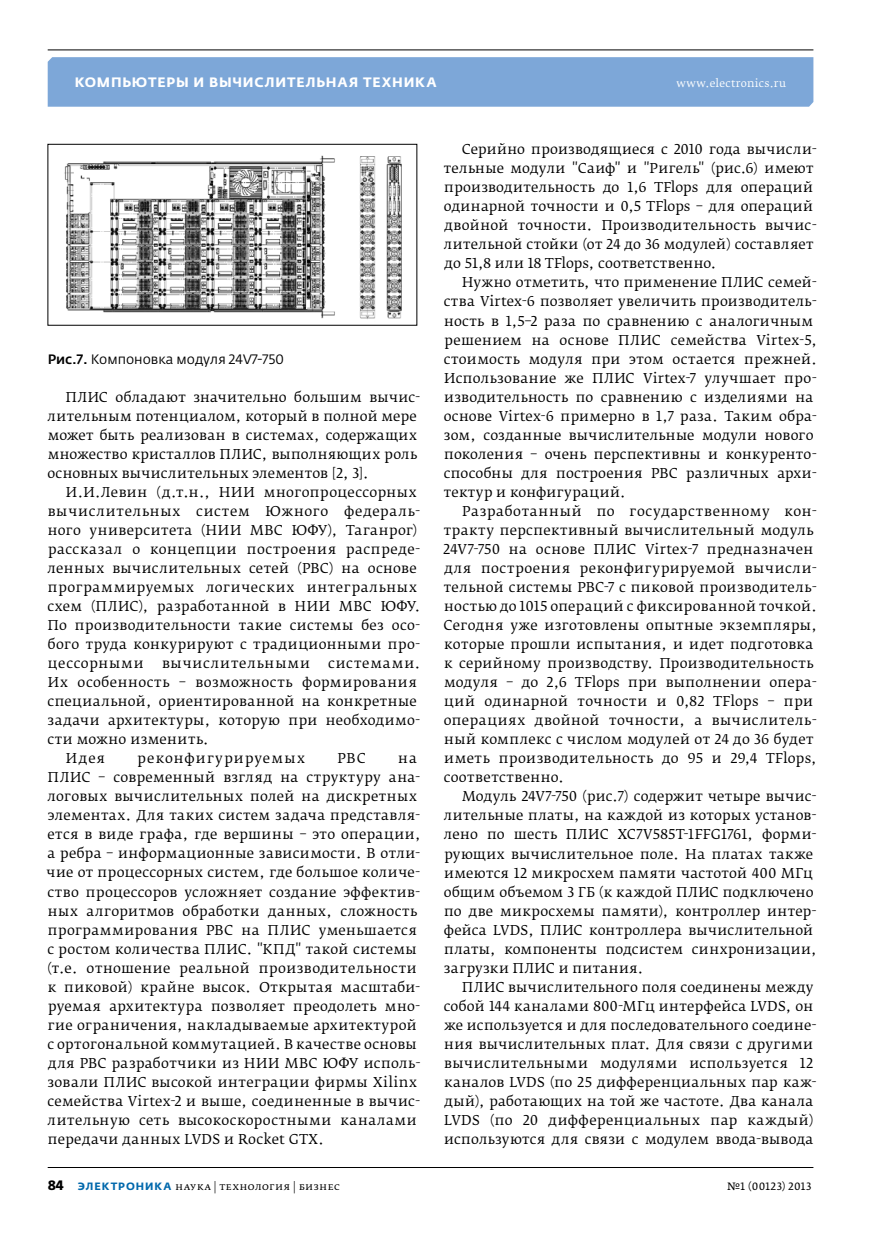
<style>
.page{position:relative;width:881px;height:1234px;background:#fff}
.page>*{position:absolute;margin:0;border:0;box-sizing:border-box;transform-origin:0 0}
.t1{font:13.5px/19px "Fedra Serif B Pro";letter-spacing:.025em;color:#000}
.t2{font:13.5px "Fedra Serif B Pro";letter-spacing:.045em;color:#000}
.t3{font:700 13.5px "Fedra Sans Alt Pro";letter-spacing:.055em;color:#fff}
.t4{font:13.5px "Fedra Sans Pro";color:#000}
.t5{font:13.5px "Fedra Serif B Pro";letter-spacing:.055em;color:#000}
.t6{font:13.5px "Fedra Serif B Pro";letter-spacing:.085em;color:#000}
.t7{font:10.5px "Fedra Serif B Pro";letter-spacing:.035em;color:#000}
.t8{font:10.5px "Fedra Serif B Pro";letter-spacing:.03em;color:#fff}
.t9{font:10.5px "Fedra Serif A Pro";letter-spacing:.03em;color:#000}
.s1{font-weight:500}
.s2{font-family:"Fedra Sans Pro";font-weight:700;font-size:13.5px}
.s3{font-family:"Fedra Sans Alt Pro";font-weight:700;color:#0068ac}
</style>
<div class="page">
<div style="left:48px;top:57px;width:765px;height:50px;background:#7da7d8"></div>
<hr style="left:48px;top:49px;width:765px;height:1px;background:#000">
<hr style="left:48px;top:1166px;width:765px;height:1px;background:#000">
<img style="left:64px;top:155px;width:338px;height:164px">
<div style="left:48px;top:144px;width:369px;height:181px;border:1px solid #000"></div>
<p class="t3" style="left:75px;top:74px;width:363px">Компьютеры и вычислительная техника</p>
<p class="t8" style="left:676px;top:77px;width:111px">www.electronics.ru</p>
<p class="t4" style="left:48px;top:350px;width:237px"><span class="s1">Рис.7.</span> Компоновка модуля 24V7-750</p>
<p class="t1" style="left:47px;top:387px;width:374px;text-indent:18px">ПЛИС обладают значительно большим вычис&shy;лительным потенциалом, который в полной мере может быть реализован в системах, содержащих множество кристаллов ПЛИС, выполняющих роль основных вычислительных элементов [2, 3].</p>
<p class="t1" style="left:47px;top:482px;width:374px;text-indent:18px">И.И.Левин (д.т.н., НИИ многопроцессорных вычислительных систем Южного федераль&shy;ного университета (НИИ МВС ЮФУ), Таганрог) рассказал о концепции построения распреде&shy;ленных вычислительных сетей (РВС) на основе программируемых логических интегральных схем (ПЛИС), разработанной в НИИ МВС ЮФУ.<br>По производительности такие системы без осо&shy;бого труда конкурируют с традиционными про&shy;цессорными</p>
<p class="t5" style="left:162px;top:654px;width:149px">вычислительными</p>
<p class="t5" style="left:328px;top:654px;width:94px">системами.</p>
<p class="t2" style="left:48px;top:673px;width:370px">Их особенность – возможность формирования</p>
<p class="t1" style="left:47px;top:691px;width:371px">специальной, ориентированной на конкретные</p>
<p class="t1" style="left:48px;top:710px;width:374px">задачи архитектуры, которую при необходимо-</p>
<p class="t1" style="left:47px;top:729px;width:163px">сти можно изменить.</p>
<p class="t1" style="left:66px;top:748px;width:41px">Идея</p>
<p class="t6" style="left:137px;top:750px;width:169px">реконфигурируемых</p>
<p class="t1" style="left:337px;top:748px;width:30px">РВС</p>
<p class="t1" style="left:47px;top:748px;width:375px;text-indent:351px">на ПЛИС – современный взгляд на структуру ана&shy;логовых вычислительных полей на дискретных элементах. Для таких систем задача представля&shy;ется в виде графа, где вершины – это операции, а ребра – информационные зависимости. В отли&shy;чие от процессорных систем, где большое количе&shy;ство процессоров усложняет создание эффектив&shy;ных алгоритмов обработки данных, сложность программирования РВС на ПЛИС уменьшается с ростом количества ПЛИС. "КПД" такой системы (т.е. отношение реальной производительности к пиковой) крайне высок. Открытая масштаби&shy;руемая архитектура позволяет преодолеть мно&shy;гие ограничения, накладываемые архитектурой с ортогональной коммутацией. В качестве основы для РВС разработчики из НИИ МВС ЮФУ исполь&shy;зовали ПЛИС высокой интеграции фирмы Xilinx семейства Virtex-2 и выше, соединенные в вычис&shy;лительную сеть высокоскоростными каналами передачи данных LVDS и Rocket GTX.</p>
<p class="t1" style="left:443px;top:140px;width:374px;text-indent:18px">Серийно производящиеся с 2010 года вычисли&shy;тельные модули "Саиф" и "Ригель" (рис.6) имеют производительность до 1,6 TFlops для операций одинарной точности и 0,5 TFlops – для операций двойной точности. Производительность вычис&shy;лительной стойки (от 24 до 36 модулей) составляет до 51,8 или 18 TFlops, соответственно.</p>
<p class="t1" style="left:443px;top:273px;width:374px;text-indent:19px">Нужно отметить, что применение ПЛИС семей&shy;ства Virtex-6 позволяет увеличить производитель&shy;ность в 1,5–2 раза по сравнению с аналогичным решением на основе ПЛИС семейства Virtex-5, стоимость модуля при этом остается прежней.<br>Использование же ПЛИС Virtex-7 улучшает про&shy;изводительность по сравнению с изделиями на основе Virtex-6 примерно в 1,7 раза. Таким обра&shy;зом, созданные вычислительные модули нового поколения – очень перспективны и конкуренто&shy;способны для построения РВС различных архи&shy;тектур и конфигураций.</p>
<p class="t1" style="left:443px;top:501px;width:375px;text-indent:19px">Разработанный по государственному кон&shy;тракту перспективный вычислительный модуль 24V7-750 на основе ПЛИС Virtex-7 предназначен для построения реконфигурируемой вычисли&shy;тельной системы РВС-7 с пиковой производитель&shy;ностью до 1015 операций с фиксированной точкой.<br>Сегодня уже изготовлены опытные экземпляры, которые прошли испытания, и идет подготовка к серийному производству. Производительность модуля – до 2,6 TFlops при выполнении опера&shy;ций одинарной точности и 0,82 TFlops – при операциях двойной точности, а вычислитель&shy;ный комплекс с числом модулей от 24 до 36 будет иметь производительность до 95 и 29,4 TFlops, соответственно.</p>
<p class="t1" style="left:443px;top:787px;width:374px;text-indent:18px">Модуль 24V7-750 (рис.7) содержит четыре вычис&shy;лительные платы, на каждой из которых установ&shy;лено по шесть ПЛИС XC7V585T-1FFG1761, форми&shy;рующих вычислительное поле. На платах также имеются 12 микросхем памяти частотой 400 МГц общим объемом 3 ГБ (к каждой ПЛИС подключено по две микросхемы памяти), контроллер интер&shy;фейса LVDS, ПЛИС контроллера вычислительной платы, компоненты подсистем синхронизации, загрузки ПЛИС и питания.</p>
<p class="t1" style="left:443px;top:977px;width:374px;text-indent:18px">ПЛИС вычислительного поля соединены между собой 144 каналами 800-МГц интерфейса LVDS, он же используется и для последовательного соедине&shy;ния вычислительных плат. Для связи с другими вычислительными модулями используется 12 каналов LVDS (по 25 дифференциальных пар каж&shy;дый), работающих на той же частоте. Два канала LVDS (по 20 дифференциальных пар каждый) используются для связи с модулем ввода-вывода</p>
<p class="t7" style="left:48px;top:1179px;width:294px"><span class="s2">84</span> <span class="s3">ЭЛЕКТРОНИКА</span> наука | технология | бизнес</p>
<p class="t9" style="left:727px;top:1179px;width:86px">№1 (00123) 2013</p>
</div>
